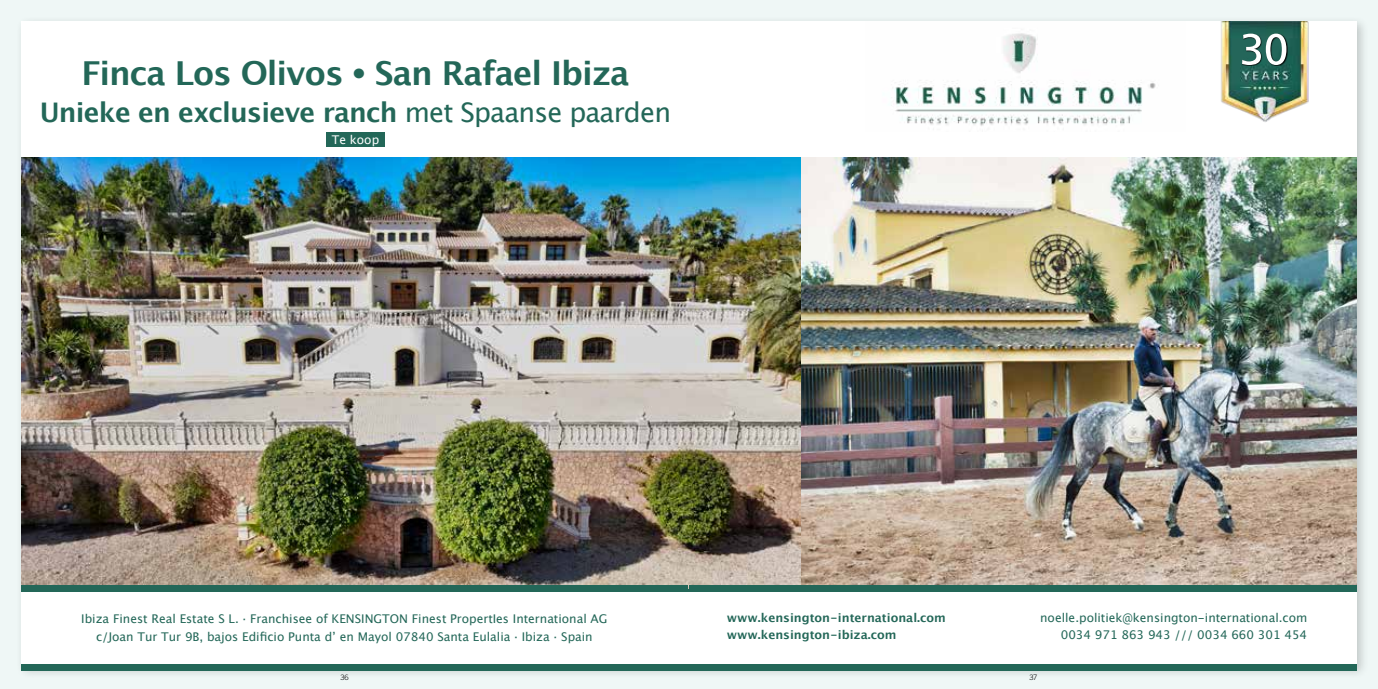
<style>
.page{position:relative;width:1378px;height:689px;background:#fff}
.page>*{position:absolute;margin:0;border:0;box-sizing:border-box;transform-origin:0 0}
.t1{font:700 33px "Lucida Grande";letter-spacing:-.03em;color:#236758}
.t2{font:700 27px "Lucida Grande";letter-spacing:-.03em;color:#236758}
.t3{font:12px/18px "Lucida Grande";color:#236758;text-align:center}
.t4{font:700 12px/16.5px "Lucida Grande";color:#236758}
.t5{font:12px "Lucida Grande";color:#fff}
.t6{font:300 7.5px "Trade Gothic LT Std";color:#000}
.s1{font-size:21px}
.s2{font-weight:400}
</style>
<div class="page">
<div style="left:0;top:0;width:689px;height:689px;background:#eff7f6"></div>
<div style="left:15px;top:15px;width:674px;height:664px;background:#e9f1f0"></div>
<div style="left:21px;top:21px;width:668px;height:647px;background:#fff"></div>
<img style="left:21px;top:157px;width:668px;height:428px">
<div style="left:21px;top:585px;width:668px;height:6px;background:#236758"></div>
<div style="left:21px;top:664px;width:668px;height:7px;background:#236758"></div>
<div style="left:326px;top:133px;width:58px;height:14px;background:#236758"></div>
<div style="left:689px;top:0;width:689px;height:689px;background:#eff7f6"></div>
<div style="left:689px;top:15px;width:680px;height:664px;background:#000;opacity:.2"></div>
<img style="left:689px;top:131px;width:667px;height:533px">
<div style="left:689px;top:21px;width:667px;height:110px;background:#fff"></div>
<img style="left:895px;top:33px;width:261px;height:93px">
<img style="left:1221px;top:21px;width:88px;height:101px">
<div style="left:1241px;top:33px;width:46px;height:33px;background:#000;opacity:.95"></div>
<svg style="left:1242px;top:34px;width:44px;height:31px"></svg>
<div style="left:689px;top:585px;width:667px;height:6px;background:#236758"></div>
<div style="left:689px;top:664px;width:667px;height:7px;background:#236758"></div>
<h1 class="t1" style="left:82px;top:46px;width:549px">Finca Los Olivos <span class="s1">•</span> San Rafael Ibiza</h1>
<h2 class="t2" style="left:40px;top:91px;width:633px">Unieke en exclusieve ranch <span class="s2">met Spaanse paarden</span></h2>
<p class="t5" style="left:332px;top:133px;width:49px">Te koop</p>
<p class="t3" style="left:81px;top:610px;width:528px">Ibiza Finest Real Estate S L. · Franchisee of KENSINGTON Finest PropertIes International AG c/Joan Tur Tur 9B, bajos Edificio Punta dʼ en Mayol 07840 Santa Eulalia · Ibiza · Spain</p>
<p class="t4" style="left:727px;top:610px;width:221px">www.kensington-international.com www.kensington-ibiza.com</p>
<p class="t3" style="left:1040px;top:610px;width:269px;line-height:16.5px;text-align:right">noelle.politiek@kensington-international.com<br>0034 971 863 943 /// 0034 660 301 454</p>
<p class="t6" style="left:340px;top:672px;width:10px">36</p>
<p class="t6" style="left:1029px;top:672px;width:9px">37</p>
</div>
